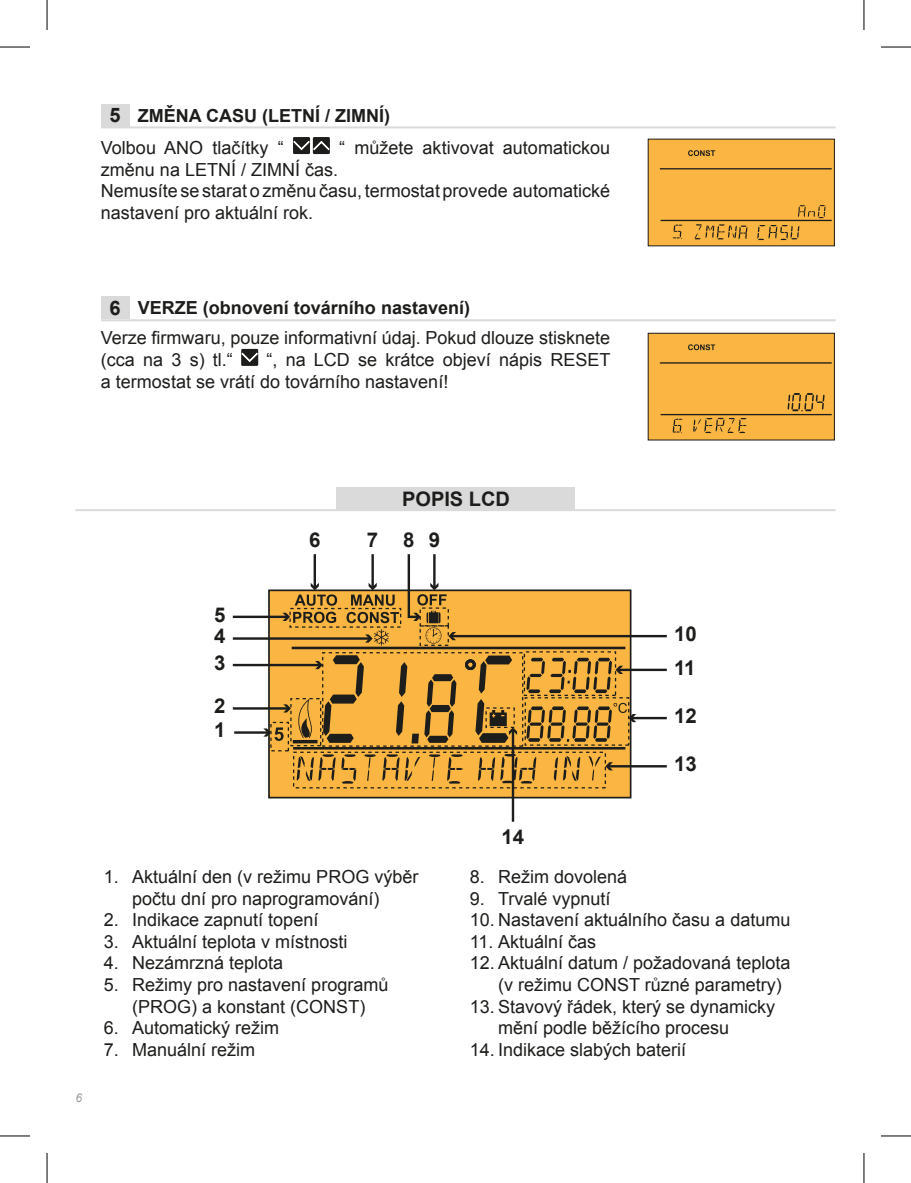
<style>
.page{position:relative;width:911px;height:1183px;background:#fff}
.page>*{position:absolute;margin:0;border:0;box-sizing:border-box;transform-origin:0 0}
.t1{font:700 20.4px/33.8px "Arial";color:#1d1d1b}
.t2{font:700 20px "Arial";color:#1d1d1b}
.t3{font:18px/21.6px "Arial";color:#1d1d1b}
.t4{font:700 18px "Arial";color:#1d1d1b}
.t5{font:italic 12px "Arial";color:#9d9d9d}
</style>
<div class="page">
<div style="left:648px;top:333px;width:186px;height:107px;background:#fab542"></div>
<div style="left:647px;top:333px;width:187px;height:107px;border:1px solid #1d1d1b"></div>
<hr style="left:660px;top:414px;width:171px;height:1px;background:#1d1d1b">
<hr style="left:659px;top:362px;width:172px;height:1px;background:#1d1d1b">
<svg style="left:672px;top:418px;width:74px;height:15px"></svg>
<svg style="left:688px;top:344px;width:27px;height:6px"></svg>
<svg style="left:787px;top:393px;width:37px;height:18px"></svg>
<div style="left:648px;top:139px;width:186px;height:107px;background:#fab542"></div>
<hr style="left:660px;top:220px;width:171px;height:1px;background:#1d1d1b">
<hr style="left:659px;top:168px;width:172px;height:1px;background:#1d1d1b">
<svg style="left:672px;top:224px;width:127px;height:16px"></svg>
<svg style="left:688px;top:150px;width:27px;height:6px"></svg>
<svg style="left:798px;top:205px;width:27px;height:13px"></svg>
<div style="left:336px;top:487px;width:238px;height:23px;background:#dadada"></div>
<hr style="left:75px;top:509px;width:760px;height:2px;background:#dadada">
<div style="left:101px;top:296px;width:28px;height:23px;background:#dadada"></div>
<div style="left:101px;top:104px;width:28px;height:22px;background:#dadada"></div>
<div style="left:241px;top:349px;width:17px;height:17px;background:#1d1d1b"></div>
<svg style="left:241px;top:352px;width:17px;height:10px"></svg>
<div style="left:313px;top:137px;width:17px;height:17px;background:#1d1d1b"></div>
<div style="left:293px;top:137px;width:17px;height:17px;background:#1d1d1b"></div>
<svg style="left:293px;top:141px;width:37px;height:9px"></svg>
<hr style="left:101px;top:319px;width:734px;height:2px;background:#dadada">
<hr style="left:101px;top:126px;width:734px;height:2px;background:#dadada">
<div style="left:269px;top:590px;width:361px;height:207px;background:#fab542"></div>
<div style="left:268px;top:589px;width:363px;height:209px;border:2px solid #1d1d1b"></div>
<svg style="left:396px;top:662px;width:60px;height:81px"></svg>
<hr style="left:293px;top:747px;width:332px;height:2px;background:#1d1d1b">
<hr style="left:291px;top:646px;width:334px;height:3px;background:#1d1d1b">
<svg style="left:346px;top:612px;width:53px;height:11px"></svg>
<svg style="left:465px;top:655px;width:47px;height:38px"></svg>
<hr style="left:234px;top:731px;width:34px;height:2px;background:#1d1d1b">
<div style="left:270px;top:722px;width:19px;height:29px;border:1px dashed #1d1d1b"></div>
<div style="left:290px;top:698px;width:31px;height:48px;border:1px dashed #1d1d1b"></div>
<div style="left:293px;top:751px;width:313px;height:37px;border:1px dashed #1d1d1b"></div>
<div style="left:419px;top:625px;width:30px;height:21px;border:1px dashed #1d1d1b"></div>
<div style="left:523px;top:651px;width:93px;height:45px;border:1px dashed #1d1d1b"></div>
<hr style="left:233px;top:707px;width:55px;height:2px;background:#1d1d1b">
<hr style="left:233px;top:664px;width:87px;height:2px;background:#1d1d1b">
<svg style="left:263px;top:655px;width:101px;height:88px"></svg>
<hr style="left:233px;top:637px;width:137px;height:2px;background:#1d1d1b">
<svg style="left:365px;top:629px;width:23px;height:16px"></svg>
<hr style="left:233px;top:615px;width:54px;height:3px;background:#1d1d1b">
<svg style="left:282px;top:611px;width:54px;height:12px"></svg>
<hr style="left:313px;top:554px;width:3px;height:33px;background:#1d1d1b">
<svg style="left:294px;top:583px;width:43px;height:22px"></svg>
<hr style="left:371px;top:554px;width:3px;height:33px;background:#1d1d1b">
<svg style="left:351px;top:583px;width:43px;height:22px"></svg>
<hr style="left:451px;top:635px;width:215px;height:2px;background:#1d1d1b">
<svg style="left:406px;top:554px;width:50px;height:89px"></svg>
<hr style="left:618px;top:668px;width:48px;height:3px;background:#1d1d1b">
<svg style="left:526px;top:658px;width:97px;height:35px"></svg>
<hr style="left:631px;top:717px;width:35px;height:2px;background:#1d1d1b">
<hr style="left:608px;top:765px;width:58px;height:2px;background:#1d1d1b">
<svg style="left:296px;top:754px;width:317px;height:29px"></svg>
<hr style="left:511px;top:730px;width:3px;height:91px;background:#1d1d1b">
<svg style="left:475px;top:699px;width:42px;height:44px"></svg>
<svg style="left:526px;top:703px;width:110px;height:38px"></svg>
<hr style="left:0;top:47px;width:30px;height:1px;background:#000">
<hr style="left:880px;top:47px;width:30px;height:1px;background:#000">
<hr style="left:0;top:1135px;width:30px;height:1px;background:#000">
<hr style="left:880px;top:1135px;width:30px;height:1px;background:#000">
<hr style="left:47px;top:0;width:1px;height:30px;background:#000">
<hr style="left:47px;top:1153px;width:1px;height:30px;background:#000">
<hr style="left:863px;top:0;width:1px;height:30px;background:#000">
<hr style="left:863px;top:1153px;width:1px;height:30px;background:#000">
<p class="t2" style="left:109px;top:102px;width:13px">5</p>
<p class="t4" style="left:138px;top:103px;width:254px">ZMĚNA CASU (LETNÍ / ZIMNÍ)</p>
<p class="t3" style="left:101px;top:137px;width:184px">Volbou ANO tlačítky “</p>
<p class="t3" style="left:339px;top:137px;width:272px">“ můžete aktivovat automatickou</p>
<p class="t3" style="left:101px;top:159px;width:510px">změnu na LETNÍ / ZIMNÍ čas.<br>Nemusíte se starat o změnu času, termostat provede automatické nastavení pro aktuální rok.</p>
<p class="t2" style="left:109px;top:295px;width:13px">6</p>
<p class="t4" style="left:138px;top:296px;width:334px">VERZE (obnovení továrního nastavení)</p>
<p class="t3" style="left:101px;top:327px;width:510px">Verze firmwaru, pouze informativní údaj. Pokud dlouze stisknete (cca na 3 s) tl.“</p>
<p class="t3" style="left:101px;top:349px;width:511px;text-indent:165px">“, na LCD se krátce objeví nápis RESET a termostat se vrátí do továrního nastavení!</p>
<p class="t2" style="left:402px;top:485px;width:109px">POPIS LCD</p>
<p class="t1" style="left:309px;top:523px;width:13px">6</p>
<p class="t1" style="left:367px;top:523px;width:75px">7 89</p>
<p class="t1" style="left:214px;top:598px;width:13px">5</p>
<p class="t1" style="left:214px;top:620px;width:13px">4</p>
<p class="t1" style="left:214px;top:646px;width:13px">3</p>
<p class="t1" style="left:214px;top:690px;width:13px">2</p>
<p class="t1" style="left:214px;top:714px;width:13px">1</p>
<p class="t5" style="left:75px;top:1089px;width:8px">6</p>
<p class="t3" style="left:104px;top:866px;width:316px;text-align:center">1. Aktuální den (v režimu PROG výběr počtu dní pro naprogramování)</p>
<p class="t3" style="left:104px;top:909px;width:216px">2. Indikace zapnutí topení</p>
<p class="t3" style="left:104px;top:931px;width:245px">3. Aktuální teplota v místnosti</p>
<p class="t3" style="left:104px;top:952px;width:181px">4. Nezámrzná teplota</p>
<p class="t3" style="left:104px;top:974px;width:286px;text-align:center">5. Režimy pro nastavení programů (PROG) a konstant (CONST)</p>
<p class="t3" style="left:104px;top:1017px;width:177px">6. Automatický režim</p>
<p class="t3" style="left:104px;top:1039px;width:153px">7. Manuální režim</p>
<p class="t1" style="left:501px;top:820px;width:24px">14</p>
<p class="t1" style="left:674px;top:617px;width:24px">10<br>11</p>
<p class="t1" style="left:674px;top:699px;width:24px">12</p>
<p class="t1" style="left:674px;top:747px;width:24px">13</p>
<p class="t3" style="left:469px;top:866px;width:159px">8. Režim dovolená</p>
<p class="t3" style="left:469px;top:887px;width:142px">9. Trvalé vypnutí</p>
<p class="t3" style="left:469px;top:909px;width:322px">10. Nastavení aktuálního času a datumu</p>
<p class="t3" style="left:469px;top:931px;width:128px">11. Aktuální čas</p>
<p class="t3" style="left:498px;top:952px;width:294px;text-indent:-28px">12. Aktuální datum / požadovaná teplota (v režimu CONST různé parametry)</p>
<p class="t3" style="left:498px;top:995px;width:279px;text-indent:-28px">13. Stavový řádek, který se dynamicky mění podle běžícího procesu</p>
<p class="t3" style="left:469px;top:1039px;width:218px">14. Indikace slabých baterií</p>
</div>
